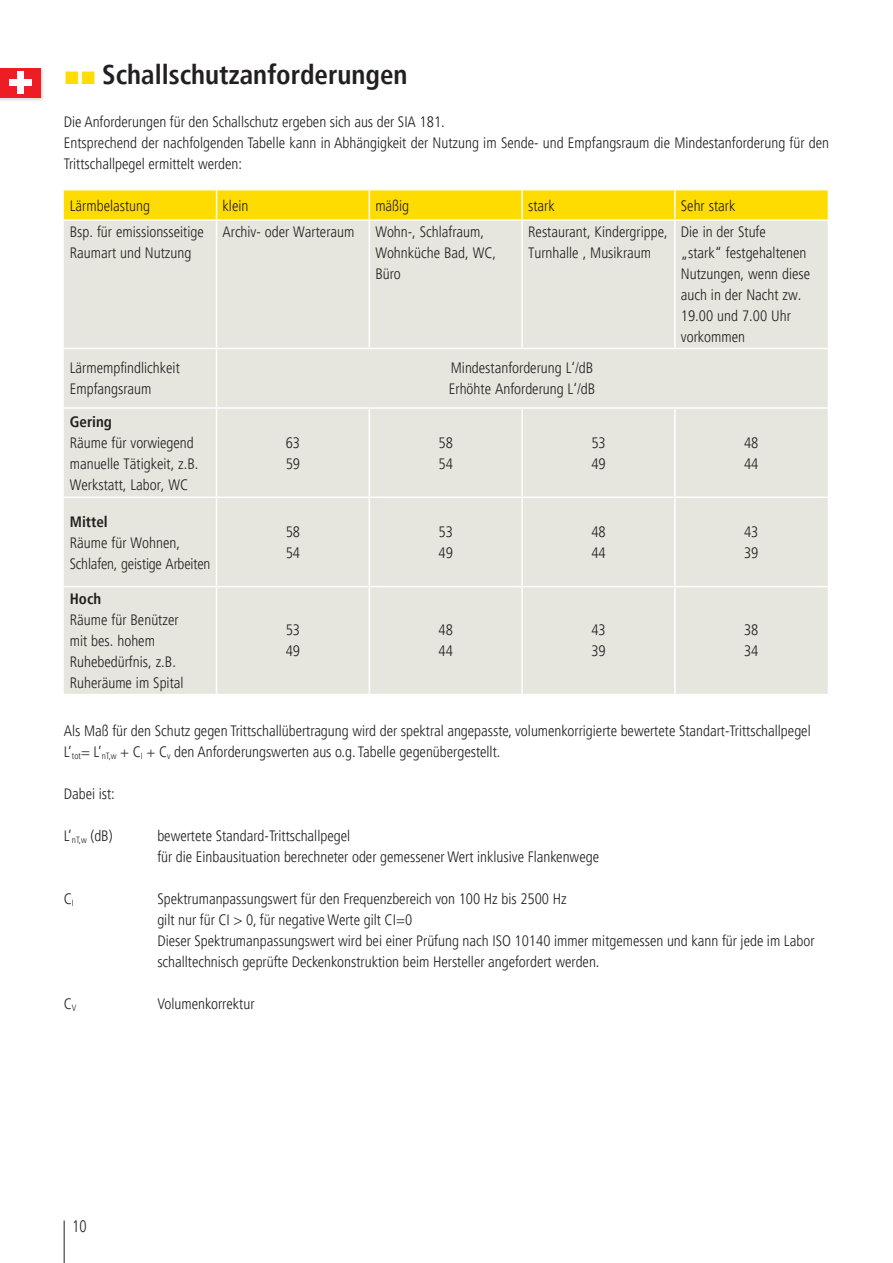
<style>
.page{position:relative;width:893px;height:1263px;background:#fff}
.page>*{position:absolute;margin:0;border:0;box-sizing:border-box;transform-origin:0 0}
.t1{font:700 condensed 27px "Frutiger LT Pro";color:#231f20}
.t2{font:300 condensed 16.5px "Frutiger LT Pro";color:#231f20;scale:.91 1}
._06_Terminsachen_Freizeiten{font:300 condensed 15px/21px "Frutiger LT Pro";color:#231f20}
._06_Terminsachen_Freizeiten-2{font:700 condensed 15px "Frutiger LT Pro";color:#231f20}
.s1{font-family:"Arial";font-stretch:normal;color:#ffdd01}
</style>
<div class="page">
<hr style="left:64px;top:1220px;width:1px;height:43px;background:#231f20">
<div style="left:0;top:67px;width:45px;height:35px;background:#231f20;opacity:.2"></div>
<div style="left:0;top:68px;width:41px;height:29px;background:#ee1d23"></div>
<div style="left:9px;top:80px;width:22px;height:6px;background:#fff"></div>
<div style="left:17px;top:71px;width:6px;height:23px;background:#fff"></div>
<div style="left:64px;top:221px;width:764px;height:473px;background:#e7e6de"></div>
<div style="left:64px;top:190px;width:764px;height:29px;background:#ffdc01"></div>
<hr style="left:521px;top:190px;width:2px;height:29px;background:#fff">
<hr style="left:674px;top:190px;width:2px;height:29px;background:#fff">
<hr style="left:216px;top:221px;width:1px;height:127px;background:#fff">
<hr style="left:369px;top:221px;width:1px;height:127px;background:#fff">
<hr style="left:521px;top:221px;width:2px;height:127px;background:#fff">
<hr style="left:674px;top:221px;width:2px;height:127px;background:#fff">
<hr style="left:64px;top:348px;width:153px;height:1px;background:#fff">
<hr style="left:217px;top:348px;width:152px;height:1px;background:#fff">
<hr style="left:216px;top:349px;width:1px;height:58px;background:#fff">
<hr style="left:369px;top:348px;width:153px;height:1px;background:#fff">
<hr style="left:522px;top:348px;width:153px;height:1px;background:#fff">
<hr style="left:675px;top:348px;width:153px;height:1px;background:#fff">
<hr style="left:64px;top:407px;width:153px;height:2px;background:#fff">
<hr style="left:217px;top:407px;width:152px;height:2px;background:#fff">
<hr style="left:216px;top:409px;width:1px;height:87px;background:#fff">
<hr style="left:369px;top:407px;width:153px;height:2px;background:#fff">
<hr style="left:369px;top:409px;width:1px;height:87px;background:#fff">
<hr style="left:522px;top:407px;width:153px;height:2px;background:#fff">
<hr style="left:521px;top:409px;width:2px;height:87px;background:#fff">
<hr style="left:675px;top:407px;width:153px;height:2px;background:#fff">
<hr style="left:674px;top:409px;width:2px;height:87px;background:#fff">
<hr style="left:64px;top:496px;width:153px;height:2px;background:#fff">
<hr style="left:217px;top:496px;width:152px;height:2px;background:#fff">
<hr style="left:216px;top:498px;width:1px;height:88px;background:#fff">
<hr style="left:369px;top:496px;width:153px;height:2px;background:#fff">
<hr style="left:369px;top:498px;width:1px;height:88px;background:#fff">
<hr style="left:522px;top:496px;width:153px;height:2px;background:#fff">
<hr style="left:521px;top:498px;width:2px;height:88px;background:#fff">
<hr style="left:675px;top:496px;width:153px;height:2px;background:#fff">
<hr style="left:674px;top:498px;width:2px;height:88px;background:#fff">
<hr style="left:64px;top:586px;width:153px;height:1px;background:#fff">
<hr style="left:217px;top:586px;width:152px;height:1px;background:#fff">
<hr style="left:216px;top:587px;width:1px;height:107px;background:#fff">
<hr style="left:369px;top:586px;width:153px;height:1px;background:#fff">
<hr style="left:369px;top:587px;width:1px;height:107px;background:#fff">
<hr style="left:522px;top:586px;width:153px;height:1px;background:#fff">
<hr style="left:521px;top:587px;width:2px;height:107px;background:#fff">
<hr style="left:675px;top:586px;width:153px;height:1px;background:#fff">
<hr style="left:674px;top:587px;width:2px;height:107px;background:#fff">
<p class="t1" style="left:64px;top:59px;width:345px"><span class="s1">■■</span> Schallschutzanforderungen</p>
<p class="_06_Terminsachen_Freizeiten" style="left:64px;top:111px;width:382px">Die Anforderungen für den Schallschutz ergeben sich aus der SIA 181.</p>
<p class="_06_Terminsachen_Freizeiten" style="left:64px;top:132px;width:767px">Entsprechend der nachfolgenden Tabelle kann in Abhängigkeit der Nutzung im Sende- und Empfangsraum die Mindestanforderung für den<br>Trittschallpegel ermittelt werden:</p>
<p class="_06_Terminsachen_Freizeiten" style="left:70px;top:195px;width:82px">Lärmbelastung</p>
<p class="_06_Terminsachen_Freizeiten" style="left:223px;top:195px;width:27px">klein</p>
<p class="_06_Terminsachen_Freizeiten" style="left:375px;top:195px;width:35px">mäßig</p>
<p class="_06_Terminsachen_Freizeiten" style="left:528px;top:195px;width:28px">stark</p>
<p class="_06_Terminsachen_Freizeiten" style="left:681px;top:195px;width:56px">Sehr stark</p>
<p class="_06_Terminsachen_Freizeiten" style="left:70px;top:222px;width:136px">Bsp. für emissionsseitige<br>Raumart und Nutzung</p>
<p class="_06_Terminsachen_Freizeiten" style="left:223px;top:222px;width:133px">Archiv- oder Warteraum</p>
<p class="_06_Terminsachen_Freizeiten" style="left:375px;top:222px;width:122px">Wohn-, Schlafraum,<br>Wohnküche Bad, WC,<br>Büro</p>
<p class="_06_Terminsachen_Freizeiten" style="left:528px;top:222px;width:141px">Restaurant, Kindergrippe,<br>Turnhalle , Musikraum</p>
<p class="_06_Terminsachen_Freizeiten" style="left:681px;top:222px;width:131px">Die in der Stufe „stark“ festgehaltenen<br>Nutzungen, wenn diese auch in der Nacht zw.<br>19.00 und 7.00 Uhr vorkommen</p>
<p class="_06_Terminsachen_Freizeiten" style="left:70px;top:358px;width:112px">Lärmempfindlichkeit<br>Empfangsraum</p>
<p class="_06_Terminsachen_Freizeiten" style="left:451px;top:358px;width:144px">Mindestanforderung L‘/dB</p>
<p class="_06_Terminsachen_Freizeiten" style="left:449px;top:379px;width:148px">Erhöhte Anforderung L‘/dB</p>
<p class="_06_Terminsachen_Freizeiten-2" style="left:70px;top:413px;width:44px">Gering</p>
<p class="_06_Terminsachen_Freizeiten" style="left:70px;top:432px;width:130px">Räume für vorwiegend manuelle Tätigkeit, z.B.<br>Werkstatt, Labor, WC</p>
<p class="_06_Terminsachen_Freizeiten" style="left:286px;top:432px;width:16px">63</p>
<p class="_06_Terminsachen_Freizeiten" style="left:286px;top:453px;width:16px">59</p>
<p class="_06_Terminsachen_Freizeiten-2" style="left:70px;top:512px;width:40px">Mittel</p>
<p class="_06_Terminsachen_Freizeiten" style="left:70px;top:532px;width:142px">Räume für Wohnen,<br>Schlafen, geistige Arbeiten</p>
<p class="_06_Terminsachen_Freizeiten" style="left:286px;top:521px;width:16px">58</p>
<p class="_06_Terminsachen_Freizeiten" style="left:286px;top:542px;width:16px">54</p>
<p class="_06_Terminsachen_Freizeiten-2" style="left:70px;top:590px;width:33px">Hoch</p>
<p class="_06_Terminsachen_Freizeiten" style="left:70px;top:609px;width:115px">Räume für Benützer mit bes. hohem<br>Ruhebedürfnis, z.B.<br>Ruheräume im Spital</p>
<p class="_06_Terminsachen_Freizeiten" style="left:286px;top:620px;width:16px">53</p>
<p class="_06_Terminsachen_Freizeiten" style="left:286px;top:641px;width:16px">49</p>
<p class="_06_Terminsachen_Freizeiten" style="left:439px;top:432px;width:16px">58</p>
<p class="_06_Terminsachen_Freizeiten" style="left:439px;top:453px;width:16px">54</p>
<p class="_06_Terminsachen_Freizeiten" style="left:591px;top:432px;width:16px">53</p>
<p class="_06_Terminsachen_Freizeiten" style="left:591px;top:453px;width:16px">49</p>
<p class="_06_Terminsachen_Freizeiten" style="left:744px;top:432px;width:16px">48</p>
<p class="_06_Terminsachen_Freizeiten" style="left:744px;top:453px;width:16px">44</p>
<p class="_06_Terminsachen_Freizeiten" style="left:439px;top:521px;width:16px">53</p>
<p class="_06_Terminsachen_Freizeiten" style="left:439px;top:542px;width:16px">49</p>
<p class="_06_Terminsachen_Freizeiten" style="left:591px;top:521px;width:16px">48</p>
<p class="_06_Terminsachen_Freizeiten" style="left:591px;top:542px;width:16px">44</p>
<p class="_06_Terminsachen_Freizeiten" style="left:744px;top:521px;width:16px">43</p>
<p class="_06_Terminsachen_Freizeiten" style="left:744px;top:542px;width:16px">39</p>
<p class="_06_Terminsachen_Freizeiten" style="left:439px;top:620px;width:16px">48</p>
<p class="_06_Terminsachen_Freizeiten" style="left:439px;top:641px;width:16px">44</p>
<p class="_06_Terminsachen_Freizeiten" style="left:591px;top:620px;width:16px">43</p>
<p class="_06_Terminsachen_Freizeiten" style="left:591px;top:641px;width:16px">39</p>
<p class="_06_Terminsachen_Freizeiten" style="left:744px;top:620px;width:16px">38</p>
<p class="_06_Terminsachen_Freizeiten" style="left:744px;top:641px;width:16px">34</p>
<p class="_06_Terminsachen_Freizeiten" style="left:64px;top:720px;width:748px">Als Maß für den Schutz gegen Trittschallübertragung wird der spektral angepasste, volumenkorrigierte bewertete Standart-Trittschallpegel<br>L’<sub>tot</sub>= L’<sub>nT,w</sub> + C<sub>I</sub> + C<sub>v</sub> den Anforderungswerten aus o.g. Tabelle gegenübergestellt.</p>
<p class="_06_Terminsachen_Freizeiten" style="left:64px;top:783px;width:53px">Dabei ist:</p>
<p class="_06_Terminsachen_Freizeiten" style="left:64px;top:825px;width:50px">L’<sub>nT,w</sub> (dB)</p>
<p class="_06_Terminsachen_Freizeiten" style="left:157px;top:825px;width:194px">bewertete Standard-Trittschallpegel</p>
<p class="_06_Terminsachen_Freizeiten" style="left:157px;top:846px;width:443px">für die Einbausituation berechneter oder gemessener Wert inklusive Flankenwege</p>
<p class="_06_Terminsachen_Freizeiten" style="left:64px;top:888px;width:12px">C<sub>I</sub></p>
<p class="_06_Terminsachen_Freizeiten" style="left:157px;top:888px;width:659px">Spektrumanpassungswert für den Frequenzbereich von 100 Hz bis 2500 Hz<br>gilt nur für CI &gt; 0, für negative Werte gilt CI=0<br>Dieser Spektrumanpassungswert wird bei einer Prüfung nach ISO 10140 immer mitgemessen und kann für jede im Labor schalltechnisch geprüfte Deckenkonstruktion beim Hersteller angefordert werden.</p>
<p class="_06_Terminsachen_Freizeiten" style="left:64px;top:993px;width:14px">C<sub>V</sub></p>
<p class="_06_Terminsachen_Freizeiten" style="left:157px;top:993px;width:99px">Volumenkorrektur</p>
<p class="t2" style="left:72px;top:1216px;width:17px">10</p>
</div>
